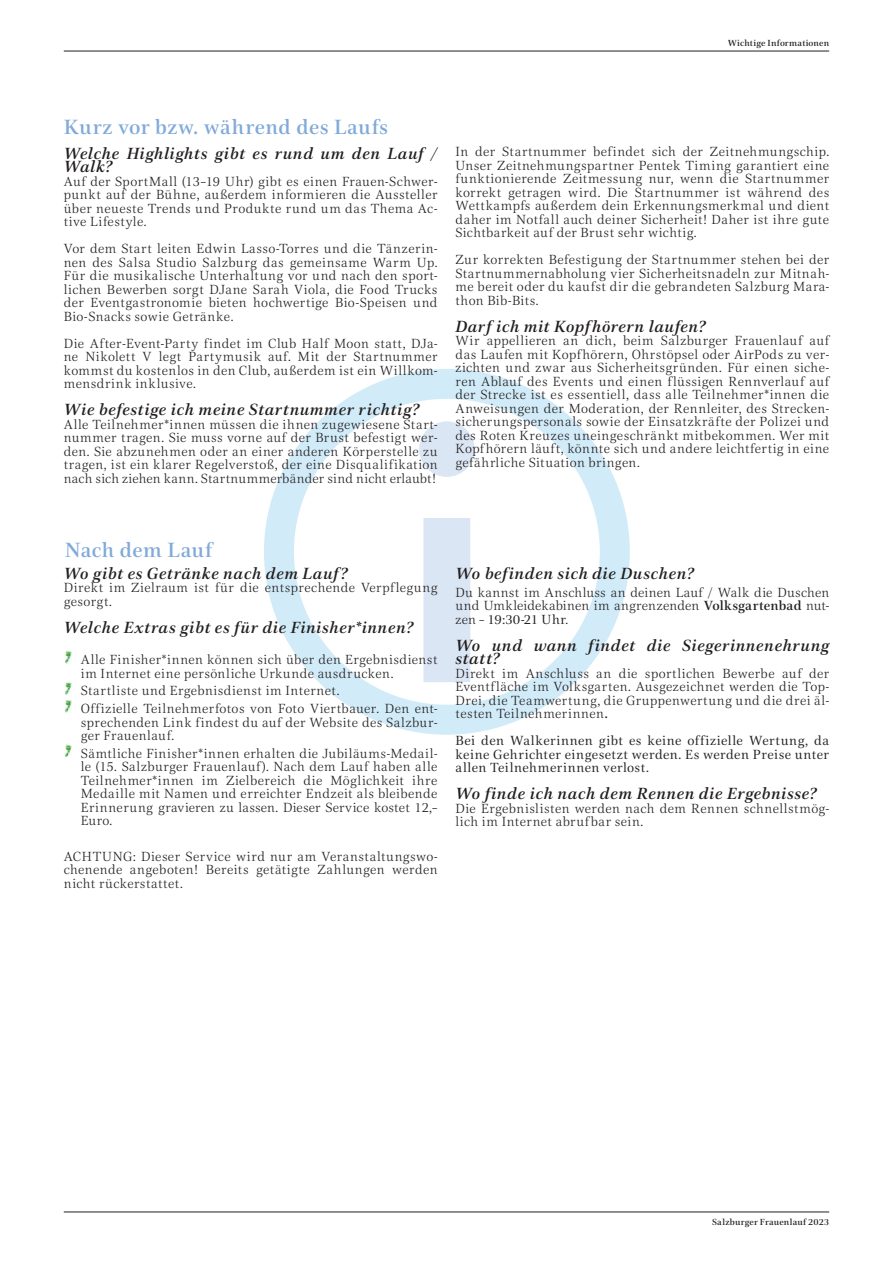
<style>
.page{position:relative;width:893px;height:1263px;background:#fff}
.page>*{position:absolute;margin:0;border:0;box-sizing:border-box;transform-origin:0 0}
.t1{font:500 21px "Civita";letter-spacing:.02em;color:#81aad9}
.t2{font:italic 500 16.5px/13.5px "Civita";letter-spacing:.03em;color:#231f20}
.t3{font:300 13.5px/13.5px "Civita";letter-spacing:.03em;color:#231f20;text-align:justify}
.t4{font:13.5px/13.5px "Civita";letter-spacing:.03em;color:#231f20;text-align:justify}
.t5{font:500 9px "Civita";letter-spacing:.02em;color:#231f20}
.s1{font-weight:500}
.s2{font-weight:400}
</style>
<div class="page">
<hr style="left:64px;top:1211px;width:765px;height:1px;background:#231f20">
<hr style="left:64px;top:51px;width:765px;height:1px;background:#231f20">
<div style="left:264px;top:369px;width:366px;height:366px;border:30px solid #d1ecf8;border-radius:50%"></div>
<svg style="left:419px;top:421px;width:56px;height:261px"></svg>
<svg style="left:65px;top:651px;width:7px;height:13px"></svg>
<svg style="left:65px;top:682px;width:7px;height:31px"></svg>
<svg style="left:65px;top:744px;width:7px;height:14px"></svg>
<p class="t5" style="left:728px;top:37px;width:103px">Wichtige Informationen</p>
<p class="t1" style="left:64px;top:112px;width:326px">Kurz vor bzw. während des Laufs</p>
<p class="t2" style="left:64px;top:146px;width:375px">Welche Highlights gibt es rund um den Lauf /<br>Walk?</p>
<p class="t3" style="left:64px;top:174px;width:375px">Auf der SportMall (13–19 Uhr) gibt es einen Frauen-Schwer&shy;punkt auf der Bühne, außerdem informieren die Aussteller über neueste Trends und Produkte rund um das Thema Ac&shy;tive Lifestyle.</p>
<p class="t3" style="left:64px;top:242px;width:375px">Vor dem Start leiten Edwin Lasso-Torres und die Tänzerin&shy;nen des Salsa Studio Salzburg das gemeinsame Warm Up.<br>Für die musikalische Unterhaltung vor und nach den sport&shy;lichen Bewerben sorgt DJane Sarah Viola, die Food Trucks der Eventgastronomie bieten hochwertige Bio-Speisen und Bio-Snacks sowie Getränke.</p>
<p class="t3" style="left:64px;top:336px;width:375px">Die After-Event-Party findet im Club Half Moon statt, DJa&shy;ne Nikolett V legt Partymusik auf. Mit der Startnummer kommst du kostenlos in den Club, außerdem ist ein Willkom&shy;mensdrink inklusive.</p>
<p class="t2" style="left:64px;top:402px;width:357px">Wie befestige ich meine Startnummer richtig?</p>
<p class="t3" style="left:64px;top:417px;width:375px">Alle Teilnehmer*innen müssen die ihnen zugewiesene Start&shy;nummer tragen. Sie muss vorne auf der Brust befestigt wer&shy;den. Sie abzunehmen oder an einer anderen Körperstelle zu tragen, ist ein klarer Regelverstoß, der eine Disqualifikation nach sich ziehen kann. Startnummerbänder sind nicht erlaubt!</p>
<p class="t3" style="left:455px;top:145px;width:375px">In der Startnummer befindet sich der Zeitnehmungschip.<br>Unser Zeitnehmungspartner Pentek Timing garantiert eine funktionierende Zeitmessung nur, wenn die Startnummer korrekt getragen wird. Die Startnummer ist während des Wettkampfs außerdem dein Erkennungsmerkmal und dient daher im Notfall auch deiner Sicherheit! Daher ist ihre gute Sichtbarkeit auf der Brust sehr wichtig.</p>
<p class="t3" style="left:455px;top:253px;width:375px">Zur korrekten Befestigung der Startnummer stehen bei der Startnummernabholung vier Sicherheitsnadeln zur Mitnah&shy;me bereit oder du kaufst dir die gebrandeten Salzburg Mara&shy;thon Bib-Bits.</p>
<p class="t2" style="left:455px;top:319px;width:252px">Darf ich mit Kopfhörern laufen?</p>
<p class="t3" style="left:455px;top:334px;width:375px">Wir appellieren an dich, beim Salzburger Frauenlauf auf das Laufen mit Kopfhörern, Ohrstöpsel oder AirPods zu ver&shy;zichten und zwar aus Sicherheitsgründen. Für einen siche&shy;ren Ablauf des Events und einen flüssigen Rennverlauf auf der Strecke ist es essentiell, dass alle Teilnehmer*innen die Anweisungen der Moderation, der Rennleiter, des Strecken&shy;sicherungspersonals sowie der Einsatzkräfte der Polizei und des Roten Kreuzes uneingeschränkt mitbekommen. Wer mit Kopfhörern läuft, könnte sich und andere leichtfertig in eine gefährliche Situation bringen.</p>
<p class="t1" style="left:65px;top:536px;width:149px">Nach dem Lauf</p>
<p class="t2" style="left:64px;top:566px;width:285px">Wo gibt es Getränke nach dem Lauf?</p>
<p class="t3" style="left:64px;top:581px;width:375px">Direkt im Zielraum ist für die entsprechende Verpflegung gesorgt.</p>
<p class="t2" style="left:64px;top:620px;width:351px">Welche Extras gibt es für die Finisher*innen?</p>
<p class="t3" style="left:81px;top:652px;width:358px">Alle Finisher*innen können sich über den Ergebnisdienst im Internet eine persönliche Urkunde ausdrucken.</p>
<p class="t3" style="left:81px;top:684px;width:260px">Startliste und Ergebnisdienst im Internet.</p>
<p class="t3" style="left:81px;top:701px;width:358px">Offizielle Teilnehmerfotos von Foto Viertbauer. Den ent&shy;sprechenden Link findest du auf der Website des Salzbur&shy;ger Frauenlauf.</p>
<p class="t3" style="left:81px;top:746px;width:358px">Sämtliche Finisher*innen erhalten die Jubiläums-Medail&shy;le (15. Salzburger Frauenlauf). Nach dem Lauf haben alle Teilnehmer*innen im Zielbereich die Möglichkeit ihre Medaille mit Namen und erreichter Endzeit als bleibende Erinnerung gravieren zu lassen. Dieser Service kostet 12,– Euro.</p>
<p class="t3" style="left:64px;top:849px;width:375px">ACHTUNG: Dieser Service wird nur am Veranstaltungswo&shy;chenende angeboten! Bereits getätigte Zahlungen werden nicht rückerstattet.</p>
<p class="t2" style="left:455px;top:566px;width:240px">Wo befinden sich die Duschen?</p>
<p class="t3" style="left:455px;top:585px;width:375px">Du kannst im Anschluss an deinen Lauf / Walk die Duschen und Umkleidekabinen im angrenzenden <span class="s1">Volksgartenbad</span> nut&shy;zen – <span class="s2">19:30-21 Uhr</span>.</p>
<p class="t2" style="left:455px;top:638px;width:375px">Wo und wann findet die Siegerinnenehrung statt?</p>
<p class="t3" style="left:455px;top:666px;width:375px">Direkt im Anschluss an die sportlichen Bewerbe auf der Eventfläche im Volksgarten. Ausgezeichnet werden die Top-Drei, die Teamwertung, die Gruppenwertung und die drei äl&shy;testen Teilnehmerinnen<span class="s1">.</span></p>
<p class="t4" style="left:455px;top:733px;width:375px">Bei den Walkerinnen gibt es keine offizielle Wertung, da keine Gehrichter eingesetzt werden. Es werden Preise unter allen Teilnehmerinnen verlost.</p>
<p class="t2" style="left:455px;top:786px;width:363px">Wo finde ich nach dem Rennen die Ergebnisse?</p>
<p class="t3" style="left:455px;top:801px;width:375px">Die Ergebnislisten werden nach dem Rennen schnellstmög&shy;lich im Internet abrufbar sein.</p>
<p class="t5" style="left:712px;top:1215px;width:118px">Salzburger Frauenlauf 2023</p>
</div>
